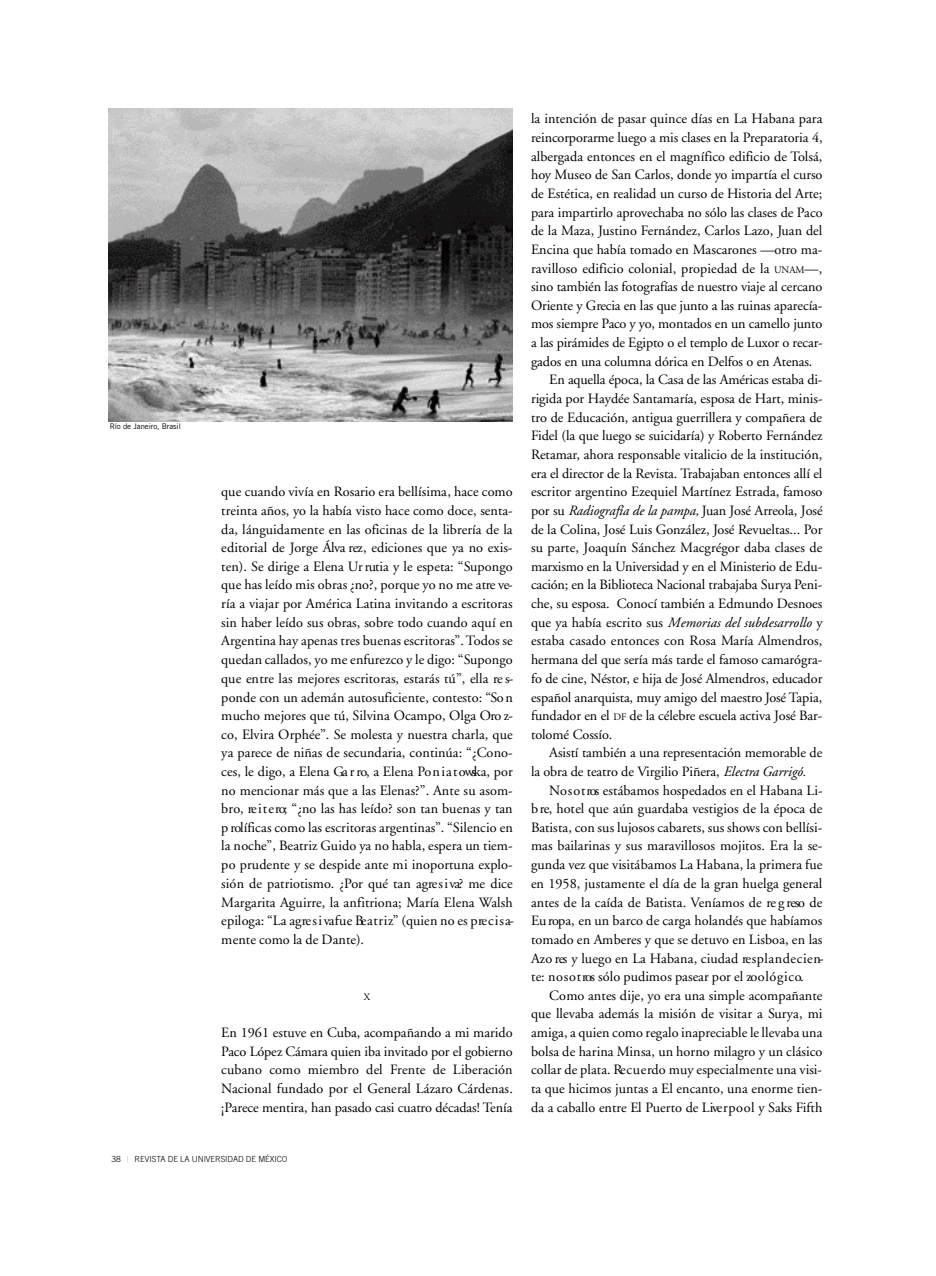
<style>
.page{position:relative;width:936px;height:1276px;background:#fff}
.page>*{position:absolute;margin:0;border:0;box-sizing:border-box;transform-origin:0 0}
.t1{font:14.25px/18.6px "Adobe Garamond";color:#000;text-align:justify}
.t2{font:italic 14.25px "Adobe Garamond";letter-spacing:.005em;color:#000}
.t3{font:9.9px "Adobe Garamond";color:#000}
.t4{font:300 8.4px "Trade Gothic";letter-spacing:-.01em;color:#000}
.t5{font:7.8px "Trade Gothic";letter-spacing:-.005em;color:#000}
.s1{font-weight:400;color:#bfbfbf}
.s2{font-size:9.9px}
.s3{font-style:italic}
.s4{font-style:normal}
</style>
<div class="page">
<img style="left:108px;top:108px;width:404px;height:314px">
<p class="t5" style="left:110px;top:424px;width:73px">Río de Janeiro, Brasil</p>
<p class="t1" style="left:221px;top:484px;width:294px">que cuando vivía en Rosario era bellísima, hace como treinta años, yo la había visto hace como doce, senta&shy;da, lánguidamente en las oficinas de la librería de la editorial de Jorge Álva rez, ediciones que ya no exis&shy;ten). Se dirige a Elena Ur rutia y le espeta: “Su p o n g o que has leído mis obras ¿no?, porque yo no me atre ve&shy;ría a viajar por América Latina invitando a escritoras sin haber leído sus obras, sobre todo cuando aquí en Argentina hay apenas tres buenas escritoras”. Todos se quedan callados, yo me enfurezco y le digo: “Su p o n g o que entre las mejores escritoras, estarás tú”, ella re s&shy;ponde con un ademán autosuficiente, contesto: “So n mucho mejores que tú, Silvina Ocampo, Olga Oro z&shy;co, Elvira Orp h é e”. Se molesta y nuestra charla, que ya parece de niñas de secundaria, continúa: “¿Cono&shy;ces, le digo, a Elena Ga r ro, a Elena Po n i a t owska, por no mencionar más que a las Elenas?”. Ante su asom&shy;b ro, re i t e ro; “¿no las has leído? son tan buenas y tan p rolíficas como las escritoras argentinas”. “Silencio en la noche”, Beatriz Guido ya no habla, espera un tiem&shy;po prudente y se despide ante mi inoportuna explo&shy;sión de patriotismo. ¿Por qué tan agre s i va? me dice Margarita Aguirre, la anfitriona; María Elena Wa lsh epiloga: “La agre s i vafue Be a t r iz” (quien no es pre c i s a&shy;mente como la de Dante).</p>
<p class="t3" style="left:364px;top:992px;width:8px">X</p>
<p class="t1" style="left:221px;top:1024px;width:293px">En 1961 estuve en Cuba, acompañando a mi marido Paco López Cámara quien iba invitado por el gobierno cubano como miembro del Frente de Liberación Nacional fundado por el General Lázaro Cárdenas. ¡Parece mentira, han pasado casi cuatro décadas! Tenía</p>
<p class="t4" style="left:112px;top:1155px;width:177px">38 <span class="s1">|</span> REVISTA DE LA UNIVERSIDAD DE MÉXICO</p>
<p class="t1" style="left:531px;top:111px;width:293px">la intención de pasar quince días en La Habana para</p>
<p class="t1" style="left:531px;top:129px;width:293px">reincorporarme luego a mis clases en la Preparatoria 4,</p>
<p class="t1" style="left:531px;top:148px;width:293px">albergada entonces en el magnífico edificio de Tolsá,</p>
<p class="t1" style="left:531px;top:167px;width:293px">hoy Museo de San Carlos, donde yo impartía el curso</p>
<p class="t1" style="left:531px;top:185px;width:293px">de Estética, en realidad un curso de Historia del Arte;</p>
<p class="t1" style="left:531px;top:204px;width:293px">para impartirlo aprovechaba no sólo las clases de Paco</p>
<p class="t1" style="left:531px;top:223px;width:293px">de la Maza, Justino Fernández, Carlos Lazo, Juan del</p>
<p class="t1" style="left:531px;top:241px;width:293px">Encina que había tomado en Mascarones —otro ma-</p>
<p class="t1" style="left:531px;top:260px;width:293px">ravilloso edificio colonial, propiedad de la <span class="s2">UNAM</span>—,</p>
<p class="t1" style="left:531px;top:279px;width:293px">sino también las fotografías de nuestro viaje al cercano</p>
<p class="t1" style="left:531px;top:297px;width:293px">Oriente y Grecia en las que junto a las ruinas aparecía-</p>
<p class="t1" style="left:531px;top:316px;width:293px">mos siempre Paco y yo, montados en un camello junto</p>
<p class="t1" style="left:531px;top:335px;width:293px">a las pirámides de Egipto o el templo de Luxor o recar-</p>
<p class="t1" style="left:531px;top:353px;width:283px">gados en una columna dórica en Delfos o en Atenas.</p>
<p class="t1" style="left:549px;top:372px;width:275px">En aquella época, la Casa de las Américas estaba di-</p>
<p class="t1" style="left:531px;top:390px;width:293px">rigida por Haydée Santamaría, esposa de Hart, minis-</p>
<p class="t1" style="left:531px;top:409px;width:293px">tro de Educación, antigua guerrillera y compañera de</p>
<p class="t1" style="left:531px;top:428px;width:293px">Fidel (la que luego se suicidaría) y Roberto Fernández</p>
<p class="t1" style="left:531px;top:446px;width:293px">Retamar, ahora responsable vitalicio de la institución,</p>
<p class="t1" style="left:531px;top:465px;width:293px">era el director de la Revista. Trabajaban entonces allí el</p>
<p class="t1" style="left:531px;top:484px;width:293px">escritor argentino Ezequiel Martínez Estrada, famoso</p>
<p class="t1" style="left:531px;top:502px;width:293px">por su <span class="s3">Radiografía de la pampa,</span> Juan José Arreola, José</p>
<p class="t1" style="left:531px;top:521px;width:293px">de la Colina, José Luis González, José Revueltas... Por</p>
<p class="t1" style="left:531px;top:540px;width:293px">su parte, Joaquín Sánchez Macgrégor daba clases de</p>
<p class="t1" style="left:531px;top:558px;width:293px">marxismo en la Universidad y en el Ministerio de Edu-</p>
<p class="t1" style="left:531px;top:577px;width:293px">cación; en la Biblioteca Nacional trabajaba Surya Peni-</p>
<p class="t1" style="left:531px;top:596px;width:293px">che, su esposa. Conocí también a Edmundo Desnoes</p>
<p class="t2" style="left:531px;top:616px;width:293px"><span class="s4">que ya había escrito sus</span> Memorias del subdesarrollo <span class="s4">y</span></p>
<p class="t1" style="left:531px;top:633px;width:293px">estaba casado entonces con Rosa María Almendros,</p>
<p class="t1" style="left:531px;top:651px;width:293px">hermana del que sería más tarde el famoso camarógra-</p>
<p class="t1" style="left:531px;top:670px;width:293px">fo de cine, Néstor, e hija de José Almendros, educador</p>
<p class="t1" style="left:531px;top:689px;width:293px">español anarquista, muy amigo del maestro José Tapia,</p>
<p class="t1" style="left:531px;top:707px;width:293px">fundador en el <span class="s2">DF</span> de la célebre escuela activa José Bar-</p>
<p class="t1" style="left:531px;top:726px;width:83px">tolomé Cossío.</p>
<p class="t1" style="left:549px;top:745px;width:274px">Asistí también a una representación memorable de</p>
<p class="t1" style="left:531px;top:763px;width:276px">la obra de teatro de Virgilio Piñera, <span class="s3">Electra Garrigó.</span></p>
<p class="t1" style="left:549px;top:782px;width:275px">No s o t ros estábamos hospedados en el Habana Li-</p>
<p class="t1" style="left:531px;top:801px;width:293px">b re, hotel que aún guardaba vestigios de la época de</p>
<p class="t1" style="left:531px;top:819px;width:293px">Batista, con sus lujosos cabarets, sus shows con bellísi-</p>
<p class="t1" style="left:531px;top:838px;width:293px">mas bailarinas y sus maravillosos mojitos. Era la se-</p>
<p class="t1" style="left:531px;top:857px;width:293px">gunda vez que visitábamos La Habana, la primera fue</p>
<p class="t1" style="left:531px;top:875px;width:293px">en 1958, justamente el día de la gran huelga general</p>
<p class="t1" style="left:531px;top:894px;width:293px">antes de la caída de Batista. Veníamos de re g reso de</p>
<p class="t1" style="left:531px;top:912px;width:293px">Eu ropa, en un barco de carga holandés que habíamos</p>
<p class="t1" style="left:531px;top:931px;width:293px">tomado en Amberes y que se detuvo en Lisboa, en las</p>
<p class="t1" style="left:531px;top:950px;width:294px">Azo res y luego en La Habana, ciudad re s p la n d e c ie n-</p>
<p class="t1" style="left:531px;top:968px;width:274px">te: n o s o t ros sólo pudimos pasear por el zo o ló g ic o.</p>
<p class="t1" style="left:549px;top:987px;width:275px">Como antes dije, yo era una simple acompañante</p>
<p class="t1" style="left:531px;top:1006px;width:293px">que llevaba además la misión de visitar a Su rya, mi</p>
<p class="t1" style="left:531px;top:1024px;width:293px">amiga, a quien como regalo inapreciable le llevaba una</p>
<p class="t1" style="left:531px;top:1043px;width:293px">bolsa de harina Minsa, un horno milagro y un clásico</p>
<p class="t1" style="left:531px;top:1062px;width:292px">collar de plata. Re c u e rdo muy especialmente una visi-</p>
<p class="t1" style="left:531px;top:1080px;width:293px">ta que hicimos juntas a El encanto, una enorme tien-</p>
<p class="t1" style="left:531px;top:1099px;width:293px">da a caballo entre El Pu e rto de Live r p o o l y Saks Fifth</p>
</div>
